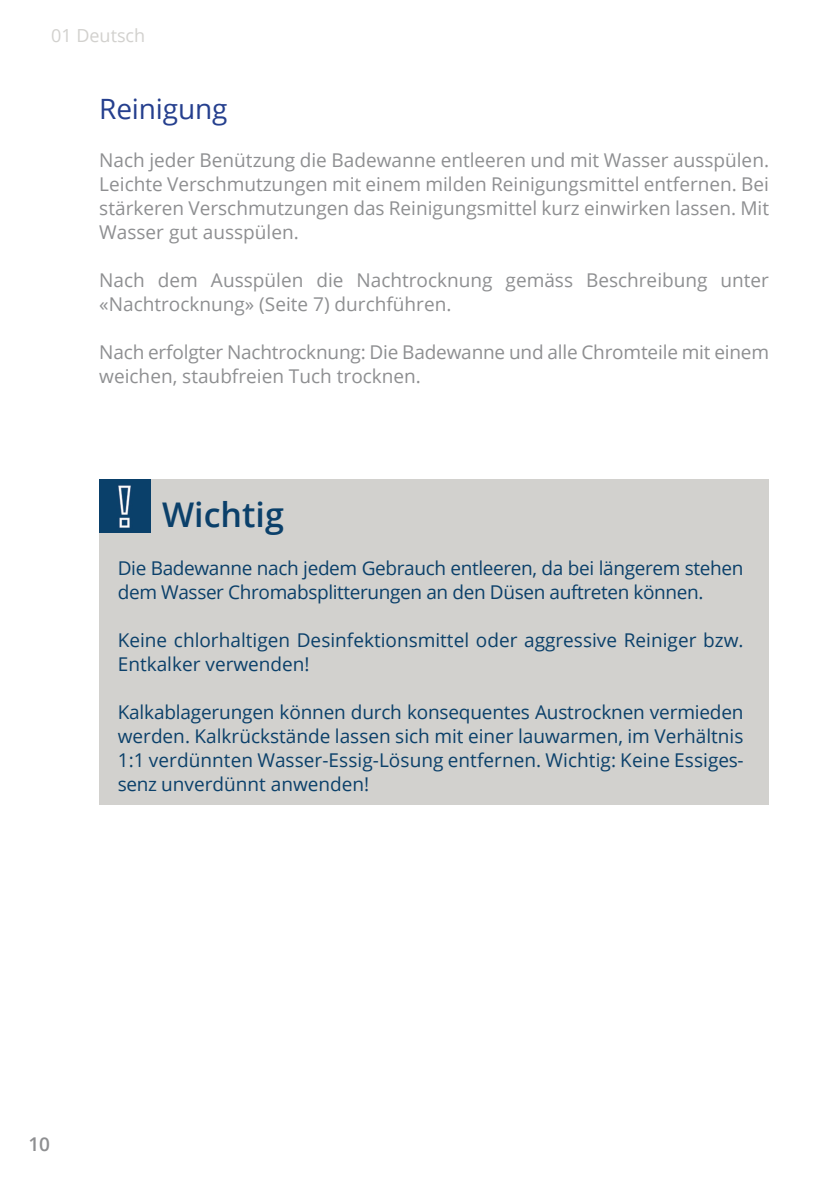
<style>
.page{position:relative;width:840px;height:1191px;background:#fff}
.page>*{position:absolute;margin:0;border:0;box-sizing:border-box;transform-origin:0 0}
.t1{font:600 34px "Open Sans";color:#0b406a}
.t2{font:28px "Open Sans";letter-spacing:-.01em;color:#253f8e}
.t3{font:19px/24px "Open Sans";color:#8e8f91}
.t4{font:19px/24px "Open Sans";color:#0b406a}
.t5{font:19px/24px "Open Sans";letter-spacing:-.02em;color:#0b406a}
.t6{font:600 19px "Open Sans";color:#8e8f91}
.t7{font:18px "Open Sans";color:#d2d1ce}
</style>
<div class="page">
<div style="left:99px;top:479px;width:669px;height:326px;background:#d2d1ce"></div>
<img style="left:99px;top:479px;width:51px;height:54px">
<p class="t7" style="left:51px;top:23px;width:96px">01 Deutsch</p>
<h2 class="t2" style="left:99px;top:90px;width:130px">Reinigung</h2>
<p class="t3" style="left:99px;top:147px;width:671px;text-align:justify">Nach jeder Benützung die Badewanne entleeren und mit Wasser ausspülen.<br>Leichte Verschmutzungen mit einem milden Reinigungsmittel entfernen. Bei stärkeren Verschmutzungen das Reinigungsmittel kurz einwirken lassen. Mit Wasser gut ausspülen.</p>
<p class="t3" style="left:99px;top:267px;width:670px">Nach dem Ausspülen die Nachtrocknung gemäss Beschreibung unter «Nachtrocknung» (Seite 7) durchführen.</p>
<p class="t3" style="left:99px;top:339px;width:671px">Nach erfolgter Nachtrocknung: Die Badewanne und alle Chromteile mit einem weichen, staubfreien Tuch trocknen.</p>
<h1 class="t1" style="left:162px;top:491px;width:123px">Wichtig</h1>
<p class="t5" style="left:118px;top:555px;width:627px">Die Badewanne nach jedem Gebrauch entleeren, da bei längerem stehen dem Wasser Chromabsplitterungen an den Düsen auftreten können.</p>
<p class="t4" style="left:118px;top:627px;width:627px">Keine chlorhaltigen Desinfektionsmittel oder aggressive Reiniger bzw.<br>Entkalker verwenden!</p>
<p class="t4" style="left:118px;top:699px;width:627px;text-align:justify">Kalkablagerungen können durch konsequentes Austrocknen vermieden werden. Kalkrückstände lassen sich mit einer lauwarmen, im Verhältnis 1:1 verdünnten Wasser-Essig-Lösung entfernen. Wichtig: Keine Essiges&shy;senz unverdünnt anwenden!</p>
<p class="t6" style="left:28px;top:1131px;width:23px">10</p>
</div>
